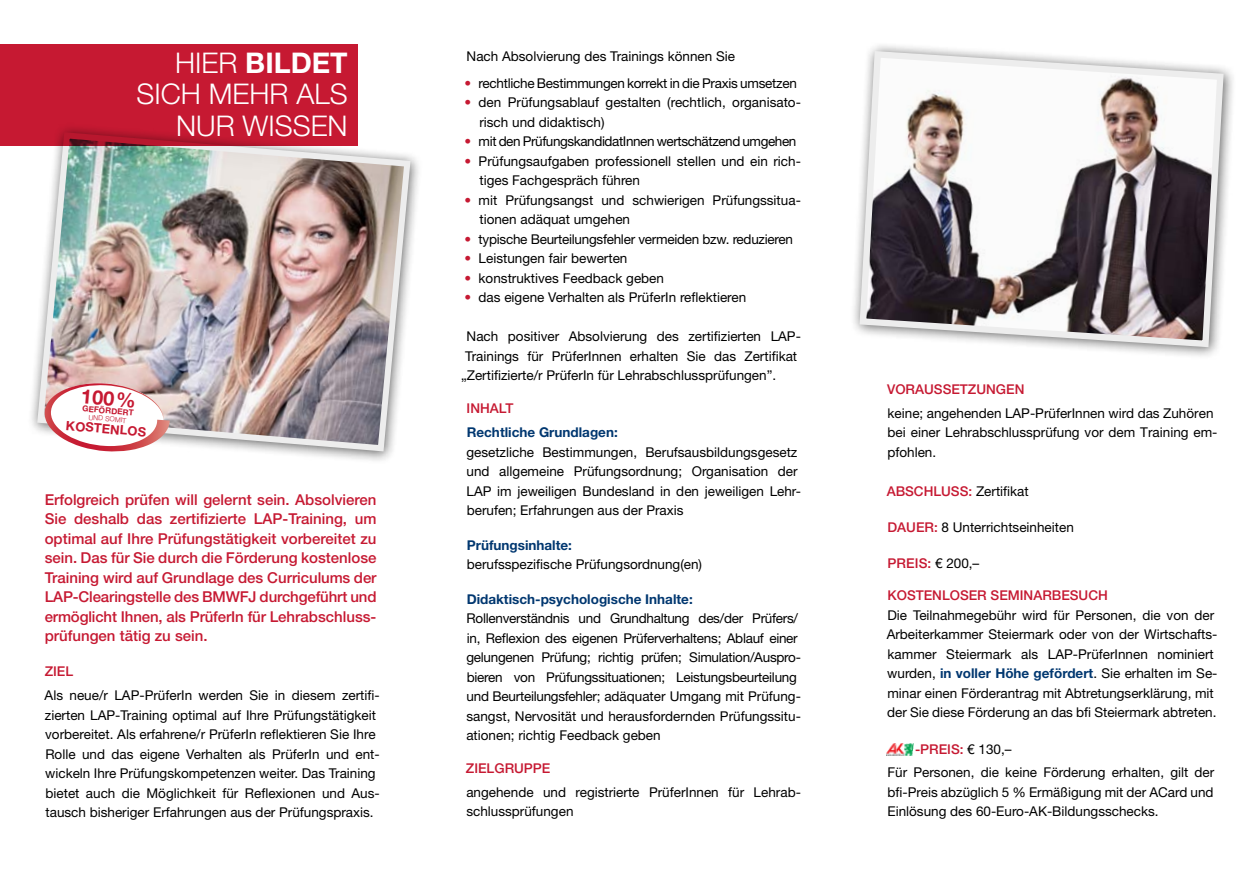
<style>
.page{position:relative;width:1255px;height:893px;background:#fff}
.page>*{position:absolute;margin:0;border:0;box-sizing:border-box;transform-origin:0 0}
.t1{font:300 28.5px/31px "Helvetica Neue LT";color:#fff;text-align:right}
.t2{font:700 19.8px "Helvetica Neue LT";color:#c61932}
.t3{font:500 15px/19.5px "Helvetica Neue LT";color:#c61932;text-align:justify}
.t4{font:13.5px/19.5px "Helvetica Neue LT";color:#000}
.t5{font:13.5px/19.5px "Helvetica Neue LT";letter-spacing:-.02em;color:#000}
.t6{font:500 13.5px "Helvetica Neue LT";color:#c61932}
.t7{font:700 13.5px "Helvetica Neue LT";color:#003770}
.t8{font:13.5px "Helvetica Neue LT";letter-spacing:-.03em;color:#000}
.t9{font:700 12.9px "Helvetica Neue LT";color:#c61932}
.t10{font:700 8.25px "Helvetica Neue LT";color:#c61932}
.t11{font:300 7.05px "Helvetica Neue LT";color:#c61932}
.s1{font-weight:700}
.s2{color:#c61932}
.s3{font-weight:500;color:#c61932}
.s4{font-weight:700;color:#003770}
</style>
<div class="page">
<img style="left:34px;top:129px;width:380px;height:326px">
<div style="left:0;top:44px;width:357px;height:102px;background:#c61932"></div>
<img style="left:886px;top:743px;width:27px;height:12px">
<div style="left:849px;top:41px;width:387px;height:319px;background:#000;opacity:.6"></div>
<svg style="left:856px;top:48px;width:370px;height:303px"></svg>
<svg style="left:45px;top:381px;width:125px;height:71px"></svg>
<h1 class="t1" style="left:136px;top:47px;width:213px">HIER <span class="s1">Bildet<br></span>SICH MEHR ALS<br>NUR WISSEN</h1>
<h2 class="t2" style="left:82px;top:384px;width:56px;rotate:5deg">100%</h2>
<p class="t10" style="left:83px;top:403px;width:53px;rotate:5deg">gefördert</p>
<p class="t11" style="left:89px;top:413px;width:39px;rotate:5deg">UND SOMIT</p>
<p class="t9" style="left:67px;top:417px;width:21px;rotate:5deg">KOSTENLOS</p>
<p class="t3" style="left:45px;top:490px;width:333px">Erfolgreich prüfen will gelernt sein. Absolvieren Sie deshalb das zertifizierte LAP-Training, um optimal auf Ihre Prüfungstätigkeit vorbereitet zu sein. Das für Sie durch die Förderung kostenlose Training wird auf Grundlage des Curriculums der LAP-Clearingstelle des BMWFJ durchgeführt und ermöglicht Ihnen, als PrüferIn für Lehrabschluss&shy;prüfungen tätig zu sein.</p>
<p class="t6" style="left:45px;top:664px;width:9px">ziel</p>
<p class="t4" style="left:45px;top:685px;width:336px">Als neue/r LAP-PrüferIn werden Sie in diesem zertifi&shy;zierten LAP-Training optimal auf Ihre Prüfungstätigkeit vorbereitet. Als erfahrene/r PrüferIn reflektieren Sie Ihre Rolle und das eigene Verhalten als PrüferIn und ent&shy;wickeln Ihre Prüfungskompetenzen weiter. Das Training bietet auch die Möglichkeit für Reflexionen und Aus&shy;tausch bisheriger Erfahrungen aus der Prüfungspraxis.</p>
<p class="t4" style="left:466px;top:46px;width:270px">Nach Absolvierung des Trainings können Sie</p>
<p class="t5" style="left:464px;top:73px;width:334px"><span class="s2">•</span> rechtliche Bestimmungen korrekt in die Praxis umsetzen</p>
<p class="t4" style="left:479px;top:93px;width:323px;text-indent:-15px"><span class="s2">•</span> den Prüfungsablauf gestalten (rechtlich, organisato&shy;risch und didaktisch)</p>
<p class="t8" style="left:464px;top:133px;width:333px"><span class="s2">•</span> mit den PrüfungskandidatInnen wertschätzend umgehen</p>
<p class="t4" style="left:479px;top:151px;width:323px;text-indent:-15px"><span class="s2">•</span> Prüfungsaufgaben professionell stellen und ein rich&shy;tiges Fachgespräch führen</p>
<p class="t4" style="left:479px;top:190px;width:323px;text-indent:-15px"><span class="s2">•</span> mit Prüfungsangst und schwierigen Prüfungssitua&shy;tionen adäquat umgehen</p>
<p class="t5" style="left:464px;top:229px;width:330px"><span class="s2">•</span> typische Beurteilungsfehler vermeiden bzw. reduzieren</p>
<p class="t4" style="left:464px;top:249px;width:164px"><span class="s2">•</span> Leistungen fair bewerten</p>
<p class="t4" style="left:464px;top:268px;width:201px"><span class="s2">•</span> konstruktives Feedback geben</p>
<p class="t4" style="left:464px;top:288px;width:283px"><span class="s2">•</span> das eigene Verhalten als PrüferIn reflektieren</p>
<p class="t4" style="left:466px;top:327px;width:336px">Nach positiver Absolvierung des zertifizierten LAP-</p>
<p class="t4" style="left:465px;top:346px;width:333px">Trainings für PrüferInnen erhalten Sie das Zertifikat</p>
<p class="t4" style="left:461px;top:366px;width:316px">„Zertifizierte/r PrüferIn für Lehrabschlussprüfungen”.</p>
<p class="t6" style="left:466px;top:400px;width:33px">in halt</p>
<p class="t7" style="left:466px;top:424px;width:152px">Rechtliche Grundlagen:</p>
<p class="t4" style="left:466px;top:442px;width:336px">gesetzliche Bestimmungen, Berufsausbildungsgesetz und allgemeine Prüfungsordnung; Organisation der LAP im jeweiligen Bundesland in den jeweiligen Lehr&shy;berufen; Erfahrungen aus der Praxis</p>
<p class="t7" style="left:466px;top:536px;width:107px">Prüfungsinhalte:</p>
<p class="t4" style="left:467px;top:554px;width:237px">berufsspezifische Prüfungsordnung(en)</p>
<p class="t7" style="left:466px;top:590px;width:227px">Didaktisch-psychologische Inhalte:</p>
<p class="t5" style="left:466px;top:608px;width:336px">Rollenverständnis und Grundhaltung des/der Prüfers/ in, Reflexion des eigenen Prüferverhaltens; Ablauf einer gelungenen Prüfung; richtig prüfen; Simulation/Auspro&shy;bieren von Prüfungssituationen; Leistungsbeurteilung und Beurteilungsfehler; adäquater Umgang mit Prüfung&shy;sangst, Nervosität und herausfordernden Prüfungssitu&shy;ationen; richtig Feedback geben</p>
<p class="t6" style="left:466px;top:760px;width:9px">zielgr</p>
<p class="t6" style="left:514px;top:760px;width:20px">uppe</p>
<p class="t4" style="left:466px;top:782px;width:336px">angehende und registrierte PrüferInnen für Lehrab&shy;schlussprüfungen</p>
<p class="t6" style="left:887px;top:381px;width:19px">vora</p>
<p class="t6" style="left:924px;top:381px;width:20px">ussetz</p>
<p class="t6" style="left:976px;top:381px;width:20px">ungen</p>
<p class="t4" style="left:887px;top:403px;width:331px">keine; angehenden LAP-PrüferInnen wird das Zuhören bei einer Lehrabschlussprüfung vor dem Training em&shy;pfohlen.</p>
<p class="t6" style="left:886px;top:483px;width:11px">absc</p>
<p class="t4" style="left:923px;top:481px;width:106px"><span class="s3">hluss:</span> Zertifikat</p>
<p class="t4" style="left:887px;top:517px;width:188px"><span class="s3">DAUER:</span> 8 Unterrichtseinheiten</p>
<p class="t6" style="left:887px;top:555px;width:18px">Preis</p>
<p class="t4" style="left:927px;top:553px;width:53px"><span class="s3">:</span> € 200,–</p>
<p class="t6" style="left:887px;top:587px;width:20px">Kostenloser</p>
<p class="t6" style="left:990px;top:587px;width:19px">Seminarbes</p>
<p class="t6" style="left:1078px;top:587px;width:31px">uch</p>
<p class="t4" style="left:886px;top:605px;width:332px">Die Teilnahmegebühr wird für Personen, die von der Arbeiterkammer Steiermark oder von der Wirtschafts&shy;kammer Steiermark als LAP-PrüferInnen nominiert wurden, <span class="s4">in voller Höhe gefördert</span>. Sie erhalten im Se&shy;minar einen Förderantrag mit Abtretungserklärung, mit der Sie diese Förderung an das bfi Steiermark abtreten.</p>
<p class="t6" style="left:915px;top:741px;width:23px">-Preis</p>
<p class="t4" style="left:887px;top:737px;width:328px;line-height:23.7px;text-indent:72px"><span class="s3">:</span> € 130,–<br>Für Personen, die keine Förderung erhalten, gilt der</p>
<p class="t4" style="left:887px;top:782px;width:327px">bfi-Preis abzüglich 5 % Ermäßigung mit der ACard und<br>Einlösung des 60-Euro-AK-Bildungsschecks.</p>
</div>
